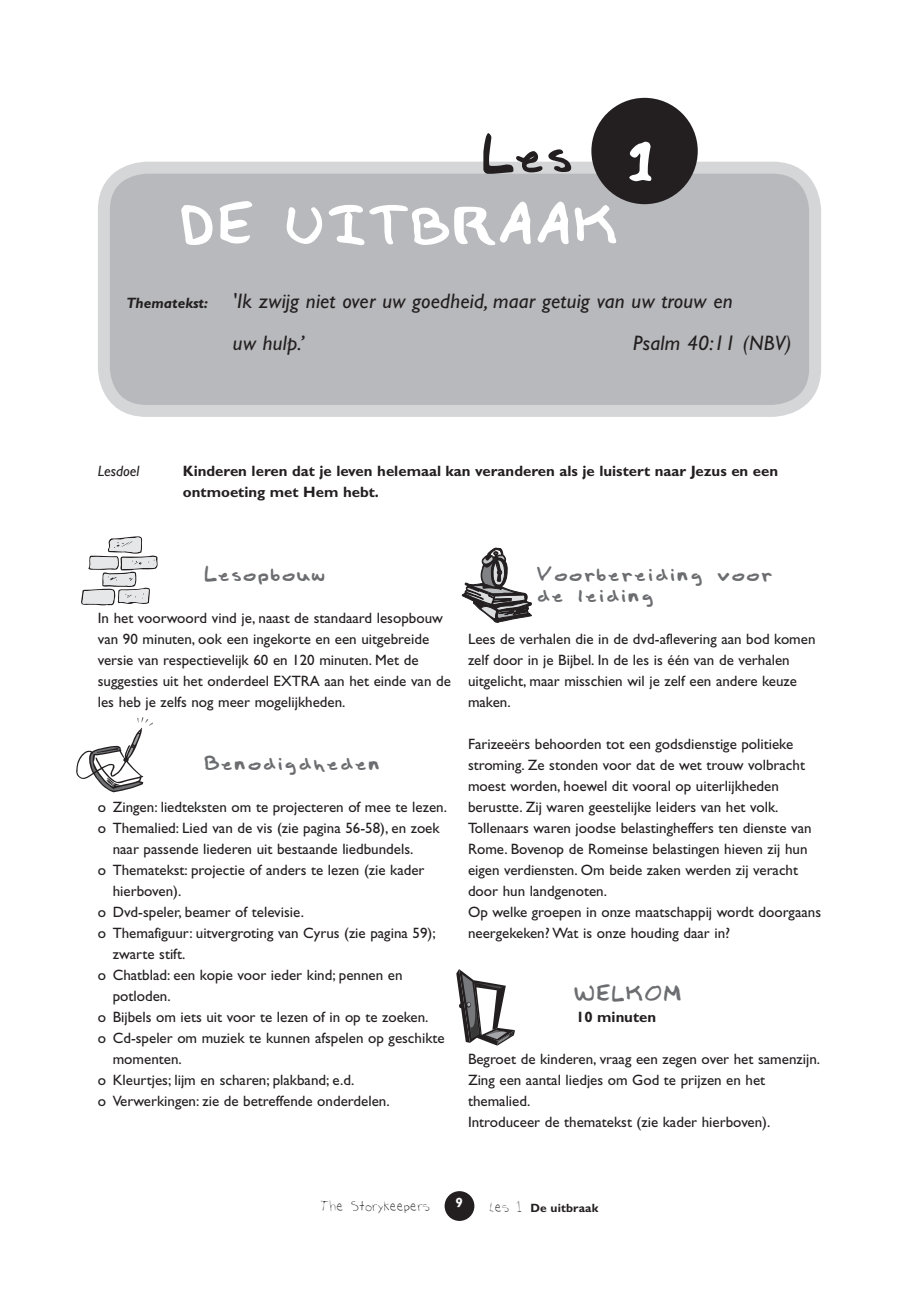
<style>
.page{position:relative;width:919px;height:1289px;background:#fff}
.page>*{position:absolute;margin:0;border:0;box-sizing:border-box;transform-origin:0 0}
.t1{font:54px "Child's Play";color:#fff}
.t2{font:54px "Child's Play";color:#231f20}
.t3{font:italic 21px/42px "Gill Sans Std";letter-spacing:.01em;color:#231f20}
.t4{font:21px/21px "Child's Play";letter-spacing:.05em;color:#6c6d70}
.t5{font:15px/21px "Gill Sans Std";color:#231f20}
.t6{font:700 15px/21px "Gill Sans Std";color:#231f20}
.t7{font:italic 15px "Gill Sans Std";color:#231f20}
.t8{font:13.5px "Tom's Handwriting";color:#231f20}
.t9{font:700 13.5px "Gill Sans Std";color:#fff}
.t10{font:700 12px "Gill Sans Std";letter-spacing:.01em;color:#231f20}
.s1{color:#fff}
.s2{font-weight:700;font-size:15px}
.s3{font-family:"Tom's Handwriting";font-weight:400;font-size:13.5px}
</style>
<div class="page">
<div style="left:444px;top:1191px;width:30px;height:29px;background:#231f20;border-radius:50%"></div>
<div style="left:104px;top:168px;width:711px;height:243px;background:#b8b9bc;border-radius:43px"></div>
<div style="left:98px;top:162px;width:723px;height:255px;border:12px solid #d5d6d8;border-radius:43px"></div>
<div style="left:591px;top:98px;width:106px;height:106px;background:#231f20;border-radius:50%"></div>
<svg style="left:461px;top:547px;width:71px;height:76px"></svg>
<svg style="left:76px;top:717px;width:77px;height:75px"></svg>
<svg style="left:81px;top:536px;width:77px;height:70px"></svg>
<svg style="left:456px;top:969px;width:59px;height:76px"></svg>
<h1 class="t2" style="left:482px;top:128px;width:180px">Les <span class="s1">1</span></h1>
<h1 class="t1" style="left:179px;top:200px;width:442px">DE UITBRAAK</h1>
<h2 class="t3" style="left:233px;top:280px;width:501px;text-indent:-106px"><span class="s2">Thematekst:</span> 'Ik zwijg niet over uw goedheid, maar getuig van uw trouw en uw hulp.’</h2>
<h2 class="t3" style="left:633px;top:322px;width:160px">Psalm 40:11 (NBV)</h2>
<p class="t7" style="left:98px;top:462px;width:43px">Lesdoel</p>
<p class="t6" style="left:183px;top:460px;width:596px">Kinderen leren dat je leven helemaal kan veranderen als je luistert naar Jezus en een ontmoeting met Hem hebt.</p>
<h2 class="t4" style="left:204px;top:564px;width:123px">Lesopbouw</h2>
<p class="t5" style="left:98px;top:607px;width:354px">In het voorwoord vind je, naast de standaard lesopbouw van 90 minuten, ook een ingekorte en een uitgebreide versie van respectievelijk 60 en 120 minuten. Met de suggesties uit het onderdeel EXTRA aan het einde van de les heb je zelfs nog meer mogelijkheden.</p>
<h2 class="t4" style="left:204px;top:753px;width:178px">Benodigdheden</h2>
<p class="t5" style="left:98px;top:796px;width:350px">o Zingen: liedteksten om te projecteren of mee te lezen.</p>
<p class="t5" style="left:98px;top:817px;width:343px">o Themalied: Lied van de vis (zie pagina 56-58), en zoek</p>
<p class="t5" style="left:113px;top:838px;width:302px">naar passende liederen uit bestaande liedbundels.</p>
<p class="t5" style="left:98px;top:859px;width:328px">o Thematekst: projectie of anders te lezen (zie kader</p>
<p class="t5" style="left:113px;top:880px;width:70px">hierboven).</p>
<p class="t5" style="left:98px;top:901px;width:208px">o Dvd-speler, beamer of televisie.</p>
<p class="t5" style="left:98px;top:922px;width:339px">o Themafiguur: uitvergroting van Cyrus (zie pagina 59);</p>
<p class="t5" style="left:113px;top:943px;width:74px">zwarte stift.</p>
<p class="t5" style="left:98px;top:964px;width:306px">o Chatblad: een kopie voor ieder kind; pennen en</p>
<p class="t5" style="left:113px;top:985px;width:59px">potloden.</p>
<p class="t5" style="left:98px;top:1006px;width:332px">o Bijbels om iets uit voor te lezen of in op te zoeken.</p>
<p class="t5" style="left:98px;top:1027px;width:348px">o Cd-speler om muziek te kunnen afspelen op geschikte</p>
<p class="t5" style="left:113px;top:1048px;width:71px">momenten.</p>
<p class="t5" style="left:98px;top:1069px;width:258px">o Kleurtjes; lijm en scharen; plakband; e.d.</p>
<p class="t5" style="left:98px;top:1090px;width:293px">o Verwerkingen: zie de betreffende onderdelen.</p>
<h2 class="t4" style="left:537px;top:564px;width:237px">Voorbereiding voor de leiding</h2>
<p class="t5" style="left:468px;top:628px;width:349px">Lees de verhalen die in de dvd-aflevering aan bod komen zelf door in je Bijbel. In de les is één van de verhalen uitgelicht, maar misschien wil je zelf een andere keuze maken.</p>
<p class="t5" style="left:468px;top:733px;width:354px">Farizeeërs behoorden tot een godsdienstige politieke stroming. Ze stonden voor dat de wet trouw volbracht moest worden, hoewel dit vooral op uiterlijkheden berustte. Zij waren geestelijke leiders van het volk.<br>Tollenaars waren joodse belastingheffers ten dienste van Rome. Bovenop de Romeinse belastingen hieven zij hun eigen verdiensten. Om beide zaken werden zij veracht door hun landgenoten.<br>Op welke groepen in onze maatschappij wordt doorgaans neergekeken? Wat is onze houding daar in?</p>
<h2 class="t4" style="left:574px;top:984px;width:109px">WELKOM</h2>
<p class="t6" style="left:576px;top:1006px;width:82px">10 minuten</p>
<p class="t5" style="left:468px;top:1048px;width:353px">Begroet de kinderen, vraag een zegen over het samenzijn.<br>Zing een aantal liedjes om God te prijzen en het themalied.<br>Introduceer de thematekst (zie kader hierboven).</p>
<p class="t9" style="left:455px;top:1194px;width:9px">9</p>
<p class="t8" style="left:320px;top:1200px;width:111px">The Storykeepers</p>
<p class="t10" style="left:489px;top:1200px;width:111px"><span class="s3">Les 1</span> De uitbraak</p>
</div>
